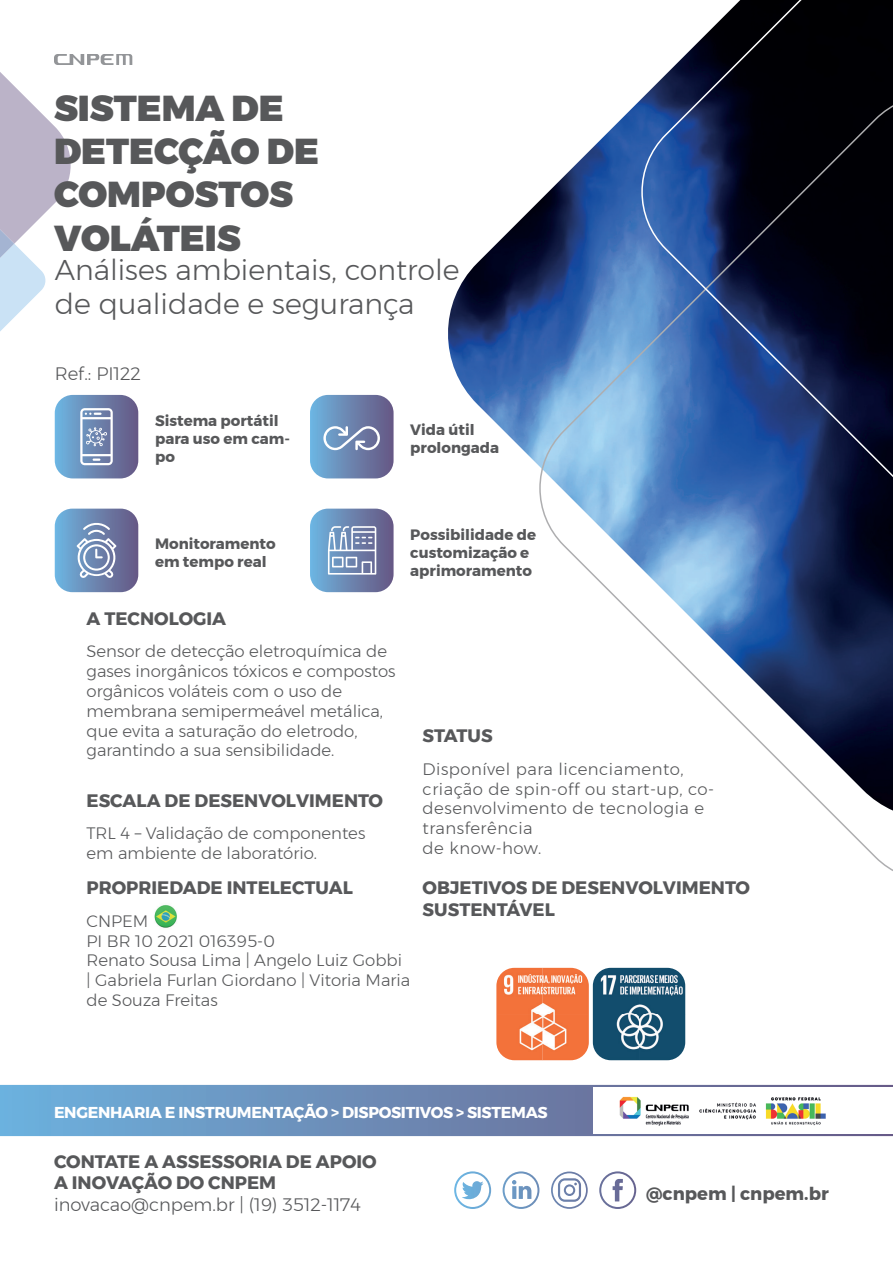
<style>
.page{position:relative;width:893px;height:1263px;background:#fff}
.page>*{position:absolute;margin:0;border:0;box-sizing:border-box;transform-origin:0 0}
.t1{font:900 36px/43.2px "Montserrat";color:#57585a}
.t2{font:300 28.5px/34.2px "Montserrat";color:#57585a}
.t3{font:700 18px/21.6px "Montserrat";color:#57585a}
.t4{font:300 18px "Montserrat";color:#57585a}
.t5{font:300 16.5px/19.8px "Montserrat";color:#57585a}
.t6{font:300 16.5px/19.8px "Montserrat";letter-spacing:.03em;color:#57585a}
.t7{font:700 15.75px "Montserrat";letter-spacing:-.02em;color:#fff}
.t8{font:700 15px/18px "Montserrat";color:#57585a}
</style>
<div class="page">
<svg style="left:0;top:1085px;width:893px;height:51px;background:#6b90bc"></svg>
<svg style="left:0;top:72px;width:71px;height:259px"></svg>
<img style="left:448px;top:201px;width:91px;height:265px">
<svg style="left:539px;top:99px;width:354px;height:772px"></svg>
<svg style="left:641px;top:0;width:252px;height:585px;background:#2e456c"></svg>
<svg style="left:54px;top:54px;width:78px;height:11px"></svg>
<svg style="left:454px;top:1171px;width:37px;height:38px"></svg>
<svg style="left:599px;top:1171px;width:37px;height:38px"></svg>
<svg style="left:503px;top:1171px;width:36px;height:38px"></svg>
<svg style="left:551px;top:1171px;width:37px;height:38px"></svg>
<svg style="left:310px;top:509px;width:84px;height:83px;background:#8096bb"></svg>
<img style="left:593px;top:968px;width:92px;height:92px">
<img style="left:496px;top:968px;width:93px;height:92px">
<img style="left:154px;top:905px;width:23px;height:23px">
<svg style="left:55px;top:395px;width:83px;height:83px;background:#7d94ba"></svg>
<svg style="left:55px;top:509px;width:83px;height:83px;background:#7c94ba"></svg>
<svg style="left:310px;top:395px;width:84px;height:83px;background:#7990b7"></svg>
<div style="left:593px;top:1087px;width:300px;height:47px;background:#fff"></div>
<img style="left:619px;top:1096px;width:207px;height:30px">
<h1 class="t1" style="left:54px;top:87px;width:267px">SISTEMA DE<br>DETECÇÃO DE<br>COMPOSTOS<br>VOLÁTEIS</h1>
<h2 class="t2" style="left:55px;top:252px;width:406px">Análises ambientais, controle de qualidade e segurança</h2>
<p class="t4" style="left:55px;top:361px;width:87px">Ref.: PI122</p>
<p class="t8" style="left:155px;top:412px;width:136px">Sistema portátil para uso em cam&shy;po</p>
<p class="t8" style="left:410px;top:421px;width:90px">Vida útil prolongada</p>
<p class="t8" style="left:155px;top:534px;width:122px">Monitoramento em tempo real</p>
<p class="t3" style="left:87px;top:608px;width:141px">A TECNOLOGIA</p>
<p class="t5" style="left:87px;top:641px;width:311px">Sensor de detecção eletroquímica de gases inorgânicos tóxicos e compostos orgânicos voláteis com o uso de membrana semipermeável metálica, que evita a saturação do eletrodo, garantindo a sua sensibilidade.</p>
<p class="t3" style="left:87px;top:789px;width:298px">ESCALA DE DESENVOLVIMENTO</p>
<p class="t5" style="left:87px;top:823px;width:280px">TRL 4 – Validação de componentes em ambiente de laboratório.</p>
<p class="t8" style="left:410px;top:525px;width:127px">Possibilidade de customização e aprimoramento</p>
<p class="t3" style="left:423px;top:725px;width:72px">STATUS</p>
<p class="t6" style="left:423px;top:759px;width:293px">Disponível para licenciamento, criação de spin-off ou start-up, co&shy;desenvolvimento de tecnologia e transferência<br>de know-how.</p>
<p class="t3" style="left:87px;top:877px;width:268px">PROPRIEDADE INTELECTUAL</p>
<p class="t5" style="left:87px;top:911px;width:325px">CNPEM<br>PI BR 10 2021 016395-0<br>Renato Sousa Lima | Angelo Luiz Gobbi<br>| Gabriela Furlan Giordano | Vitoria Maria de Souza Freitas</p>
<p class="t3" style="left:423px;top:877px;width:329px">OBJETIVOS DE DESENVOLVIMENTO<br>SUSTENTÁVEL</p>
<p class="t7" style="left:54px;top:1100px;width:495px">ENGENHARIA E INSTRUMENTAÇÃO &gt; DISPOSITIVOS &gt; SISTEMAS</p>
<p class="t3" style="left:54px;top:1150px;width:324px">CONTATE A ASSESSORIA DE APOIO<br>A INOVAÇÃO DO CNPEM</p>
<p class="t4" style="left:54px;top:1191px;width:308px">inovacao@cnpem.br | (19) 3512-1174</p>
<p class="t3" style="left:646px;top:1182px;width:184px">@cnpem | cnpem.br</p>
</div>
